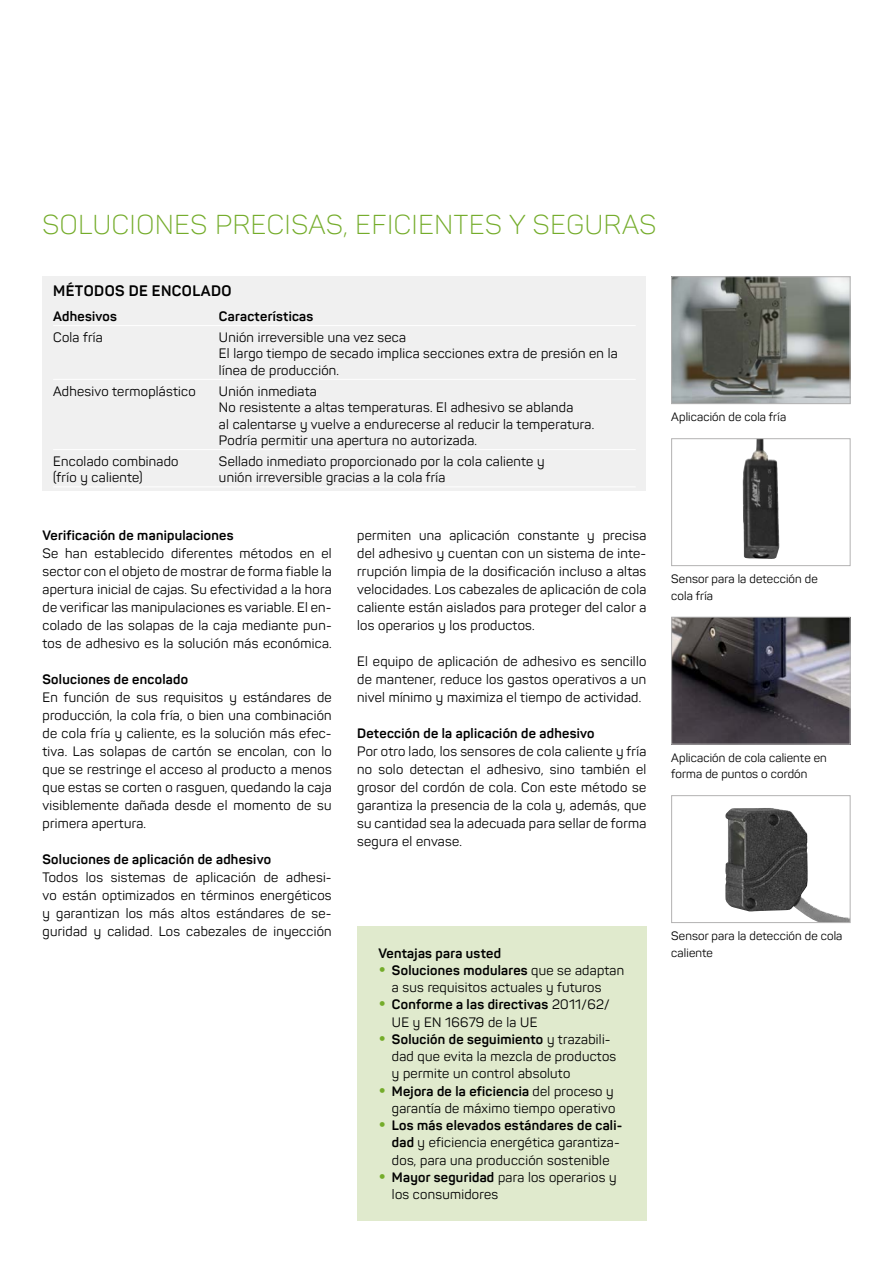
<style>
.page{position:relative;width:893px;height:1263px;background:#fff}
.page>*{position:absolute;margin:0;border:0;box-sizing:border-box;transform-origin:0 0}
.t1{font:300 27px "Panton";letter-spacing:.03em;color:#74ac2a}
.t2{font:700 15px "Panton";letter-spacing:.03em;color:#000}
.t3{font:13.5px/18px "Panton";letter-spacing:.02em;color:#000}
.t4{font:700 13.5px "Panton";letter-spacing:.02em;color:#000}
.t5{font:12px/16.5px "Panton";letter-spacing:.01em;color:#000}
.s1{font-weight:700;font-size:21px;color:#74ac2a}
.s2{font-weight:700}
</style>
<div class="page">
<div style="left:43px;top:276px;width:603px;height:215px;background:#f0f0f0"></div>
<hr style="left:53px;top:325px;width:583px;height:1px;background:#fff">
<hr style="left:53px;top:379px;width:583px;height:1px;background:#fff">
<hr style="left:53px;top:449px;width:583px;height:1px;background:#fff">
<hr style="left:53px;top:486px;width:583px;height:1px;background:#fff">
<div style="left:357px;top:926px;width:289px;height:294px;background:#e0eacd"></div>
<img style="left:725px;top:808px;width:123px;height:113px">
<div style="left:671px;top:795px;width:179px;height:128px;border:1px solid #b3b2b2"></div>
<img style="left:743px;top:440px;width:36px;height:119px">
<div style="left:671px;top:438px;width:179px;height:128px;border:1px solid #b3b2b2"></div>
<img style="left:673px;top:619px;width:175px;height:123px">
<div style="left:671px;top:617px;width:179px;height:127px;border:1px solid #b3b2b2"></div>
<img style="left:673px;top:278px;width:175px;height:124px">
<div style="left:671px;top:276px;width:179px;height:128px;border:1px solid #b3b2b2"></div>
<h1 class="t1" style="left:42px;top:208px;width:615px">SOLUCIONES PRECISAS, EFICIENTES Y SEGURAS</h1>
<p class="t2" style="left:53px;top:281px;width:180px">MÉTODOS DE ENCOLADO</p>
<p class="t4" style="left:53px;top:308px;width:65px">Adhesivos</p>
<p class="t4" style="left:219px;top:308px;width:96px">Características</p>
<p class="t3" style="left:53px;top:328px;width:51px">Cola fría</p>
<p class="t3" style="left:219px;top:329px;width:400px;line-height:16.5px">Unión irreversible una vez seca<br>El largo tiempo de secado implica secciones extra de presión en la línea de producción.</p>
<p class="t3" style="left:53px;top:382px;width:144px">Adhesivo termoplástico</p>
<p class="t3" style="left:219px;top:382px;width:377px;line-height:16.5px">Unión inmediata<br>No resistente a altas temperaturas. El adhesivo se ablanda<br>al calentarse y vuelve a endurecerse al reducir la temperatura.<br>Podría permitir una apertura no autorizada.</p>
<p class="t3" style="left:53px;top:452px;width:127px">Encolado combinado</p>
<p class="t3" style="left:219px;top:452px;width:327px">Sellado inmediato proporcionado por la cola caliente y</p>
<p class="t3" style="left:53px;top:468px;width:91px">(frío y caliente)</p>
<p class="t3" style="left:219px;top:468px;width:228px">unión irreversible gracias a la cola fría</p>
<p class="t4" style="left:43px;top:527px;width:192px">Verificación de manipulaciones</p>
<p class="t3" style="left:43px;top:544px;width:291px;text-align:justify">Se han establecido diferentes métodos en el sector con el objeto de mostrar de forma fiable la apertura inicial de cajas. Su efectividad a la hora de verificar las manipulaciones es variable. El en&shy;colado de las solapas de la caja mediante pun&shy;tos de adhesivo es la solución más económica.</p>
<p class="t4" style="left:43px;top:671px;width:147px">Soluciones de encolado</p>
<p class="t3" style="left:43px;top:688px;width:291px;text-align:justify">En función de sus requisitos y estándares de producción, la cola fría, o bien una combinación de cola fría y caliente, es la solución más efec&shy;tiva. Las solapas de cartón se encolan, con lo que se restringe el acceso al producto a menos que estas se corten o rasguen, quedando la caja visiblemente dañada desde el momento de su primera apertura.</p>
<p class="t4" style="left:43px;top:851px;width:230px">Soluciones de aplicación de adhesivo</p>
<p class="t3" style="left:43px;top:868px;width:291px;text-align:justify">Todos los sistemas de aplicación de adhesi&shy;vo están optimizados en términos energéticos y garantizan los más altos estándares de se&shy;guridad y calidad. Los cabezales de inyección</p>
<p class="t3" style="left:357px;top:526px;width:291px;text-align:justify">permiten una aplicación constante y precisa del adhesivo y cuentan con un sistema de inte&shy;rrupción limpia de la dosificación incluso a altas velocidades. Los cabezales de aplicación de cola caliente están aislados para proteger del calor a los operarios y los productos.</p>
<p class="t3" style="left:357px;top:652px;width:291px;text-align:justify">El equipo de aplicación de adhesivo es sencillo de mantener, reduce los gastos operativos a un nivel mínimo y maximiza el tiempo de actividad.</p>
<p class="t4" style="left:357px;top:725px;width:239px">Detección de la aplicación de adhesivo</p>
<p class="t3" style="left:357px;top:742px;width:291px;text-align:justify">Por otro lado, los sensores de cola caliente y fría no solo detectan el adhesivo, sino también el grosor del cordón de cola. Con este método se garantiza la presencia de la cola y, además, que su cantidad sea la adecuada para sellar de forma segura el envase.</p>
<p class="t4" style="left:378px;top:944px;width:124px">Ventajas para usted</p>
<p class="t3" style="left:392px;top:961px;width:234px;line-height:17.2px;text-indent:-13px"><span class="s1">•</span> <span class="s2">Soluciones modulares</span> que se adaptan a sus requisitos actuales y futuros</p>
<p class="t3" style="left:392px;top:996px;width:219px;line-height:17.2px;text-indent:-13px"><span class="s1">•</span> <span class="s2">Conforme a las directivas</span> 2011/62/<br>UE y EN 16679 de la UE</p>
<p class="t3" style="left:392px;top:1030px;width:226px;line-height:17.2px;text-indent:-13px"><span class="s1">•</span> <span class="s2">Solución de seguimiento</span> y trazabili&shy;dad que evita la mezcla de productos y permite un control absoluto</p>
<p class="t3" style="left:378px;top:1082px;width:238px;line-height:17.2px;text-align:right"><span class="s1">•</span> <span class="s2">Mejora de la eficiencia</span> del proceso y garantía de máximo tiempo operativo</p>
<p class="t3" style="left:392px;top:1117px;width:232px;line-height:17.2px;text-indent:-13px"><span class="s1">•</span> <span class="s2">Los más elevados estándares de cali&shy;dad</span> y eficiencia energética garantiza&shy;dos, para una producción sostenible</p>
<p class="t3" style="left:392px;top:1168px;width:226px;line-height:17.2px;text-indent:-13px"><span class="s1">•</span> <span class="s2">Mayor seguridad</span> para los operarios y los consumidores</p>
<p class="t5" style="left:671px;top:409px;width:116px">Aplicación de cola fría</p>
<p class="t5" style="left:671px;top:571px;width:148px">Sensor para la detección de cola fría</p>
<p class="t5" style="left:671px;top:749px;width:157px">Aplicación de cola caliente en forma de puntos o cordón</p>
<p class="t5" style="left:671px;top:928px;width:173px">Sensor para la detección de cola caliente</p>
</div>
